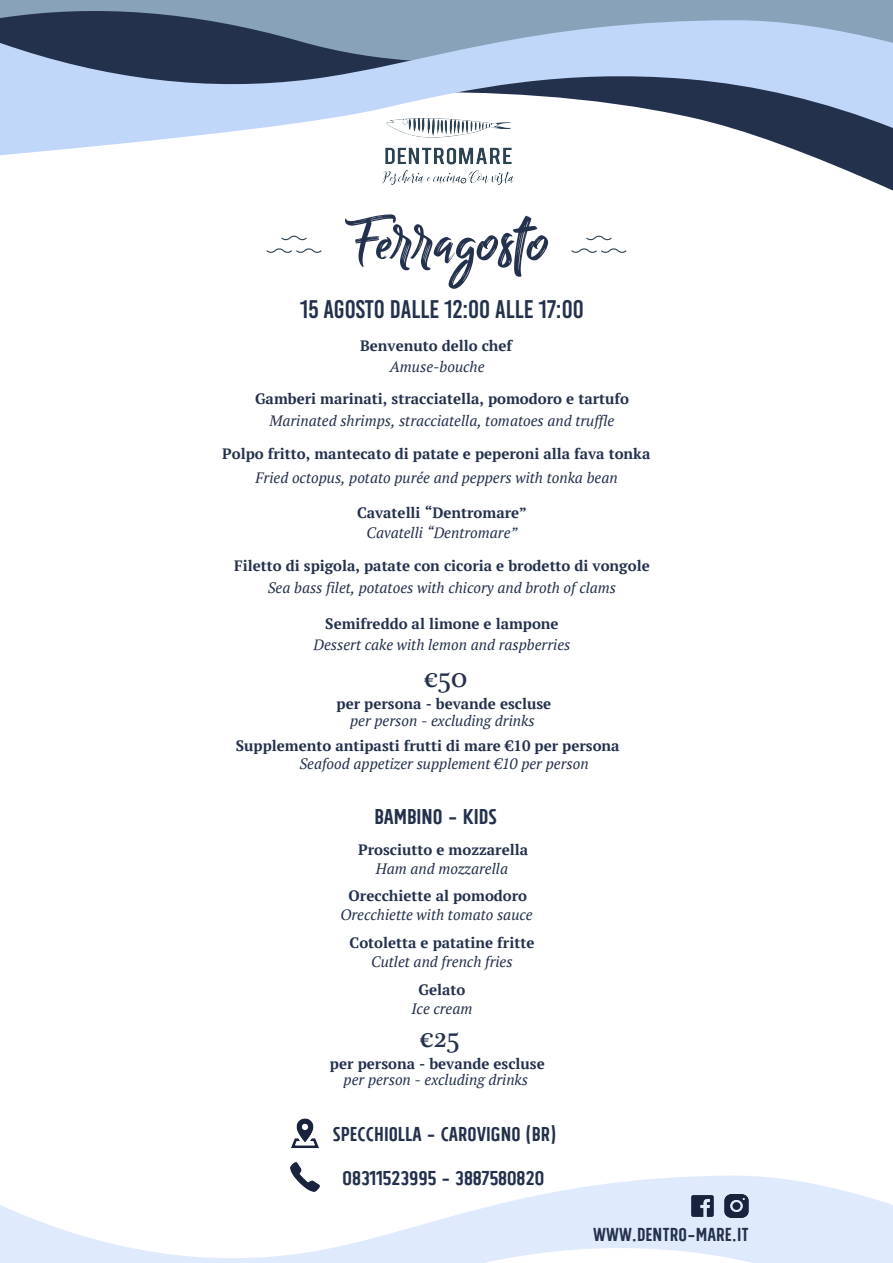
<style>
.page{position:relative;width:893px;height:1263px;background:#fff}
.page>*{position:absolute;margin:0;border:0;box-sizing:border-box;transform-origin:0 0}
.t1{font:69.9px "Billy Ohio";color:#24314d}
.t2{font:30px "Plantagenet Cherokee";color:#24314d}
.t3{font:25.5px "Bebas Kai";color:#24314d}
.t4{font:24px "Tolyer Regularno.3";color:#24314d}
.t5{font:22.5px/43.5px "Tolyer Regularno.3";color:#24314d;text-align:center}
.t6{font:21px "Tolyer Regularno.3";color:#24314d}
.t7{font:700 15px "PT Serif";color:#24314d}
.t8{font:italic 15px "PT Serif";color:#24314d}
</style>
<div class="page">
<svg style="left:0;top:155px;width:892px;height:35px"></svg>
<svg style="left:0;top:0;width:892px;height:20px;background:#809ab1"></svg>
<svg style="left:0;top:20px;width:892px;height:135px"></svg>
<svg style="left:266px;top:235px;width:56px;height:18px"></svg>
<svg style="left:571px;top:235px;width:56px;height:18px"></svg>
<img style="left:291px;top:1118px;width:28px;height:30px">
<img style="left:290px;top:1162px;width:12px;height:14px">
<img style="left:382px;top:118px;width:132px;height:66px">
<svg style="left:0;top:1176px;width:892px;height:87px;fill:#dfebfc"></svg>
<img style="left:687px;top:1191px;width:30px;height:30px">
<img style="left:722px;top:1191px;width:30px;height:30px">
<h1 class="t1" style="left:345px;top:198px;width:205px">Ferragosto</h1>
<h3 class="t3" style="left:300px;top:295px;width:285px">15 AGOSTO DALLE 12:00 ALLE 17:00</h3>
<p class="t7" style="left:360px;top:336px;width:153px">Benvenuto dello chef</p>
<p class="t8" style="left:390px;top:357px;width:96px">Amuse-bouche</p>
<p class="t7" style="left:255px;top:389px;width:375px">Gamberi marinati, stracciatella, pomodoro e tartufo</p>
<p class="t8" style="left:270px;top:412px;width:346px">Marinated shrimps, stracciatella, tomatoes and truffle</p>
<p class="t7" style="left:222px;top:444px;width:429px">Polpo fritto, mantecato di patate e peperoni alla fava tonka</p>
<p class="t8" style="left:255px;top:468px;width:363px">Fried octopus, potato purée and peppers with tonka bean</p>
<p class="t8" style="left:366px;top:523px;width:152px">Cavatelli “Dentromare”</p>
<p class="t7" style="left:357px;top:503px;width:171px">Cavatelli “Dentromare”</p>
<p class="t7" style="left:234px;top:556px;width:417px">Filetto di spigola, patate con cicoria e brodetto di vongole</p>
<p class="t8" style="left:268px;top:578px;width:350px">Sea bass filet, potatoes with chicory and broth of clams</p>
<p class="t7" style="left:325px;top:614px;width:235px">Semifreddo al limone e lampone</p>
<p class="t8" style="left:313px;top:635px;width:258px">Dessert cake with lemon and raspberries</p>
<h2 class="t2" style="left:424px;top:659px;width:45px">€50</h2>
<p class="t7" style="left:336px;top:694px;width:216px">per persona - bevande escluse</p>
<p class="t7" style="left:236px;top:736px;width:385px">Supplemento antipasti frutti di mare €10 per persona</p>
<p class="t8" style="left:350px;top:711px;width:186px">per person - excluding drinks</p>
<p class="t8" style="left:299px;top:754px;width:291px">Seafood appetizer supplement €10 per person</p>
<h3 class="t4" style="left:374px;top:802px;width:124px">BAMBINO - KIDS</h3>
<p class="t7" style="left:358px;top:840px;width:171px">Prosciutto e mozzarella</p>
<p class="t7" style="left:348px;top:886px;width:180px">Orecchiette al pomodoro</p>
<p class="t7" style="left:349px;top:933px;width:186px">Cotoletta e patatine fritte</p>
<p class="t7" style="left:418px;top:980px;width:48px">Gelato</p>
<p class="t8" style="left:376px;top:860px;width:134px">Ham and mozzarella</p>
<p class="t8" style="left:340px;top:905px;width:194px">Orecchiette with tomato sauce</p>
<p class="t8" style="left:371px;top:952px;width:143px">Cutlet and french fries</p>
<p class="t8" style="left:411px;top:999px;width:63px">Ice cream</p>
<h2 class="t2" style="left:420px;top:1019px;width:41px">€25</h2>
<p class="t7" style="left:330px;top:1054px;width:216px">per persona - bevande escluse</p>
<p class="t8" style="left:343px;top:1071px;width:186px">per person - excluding drinks</p>
<h3 class="t5" style="left:332px;top:1112px;width:226px">SPECCHIOLLA - CAROVIGNO (BR)<br>08311523995 - 3887580820</h3>
<h3 class="t6" style="left:593px;top:1221px;width:157px">WWW.DENTRO-MARE.IT</h3>
</div>
